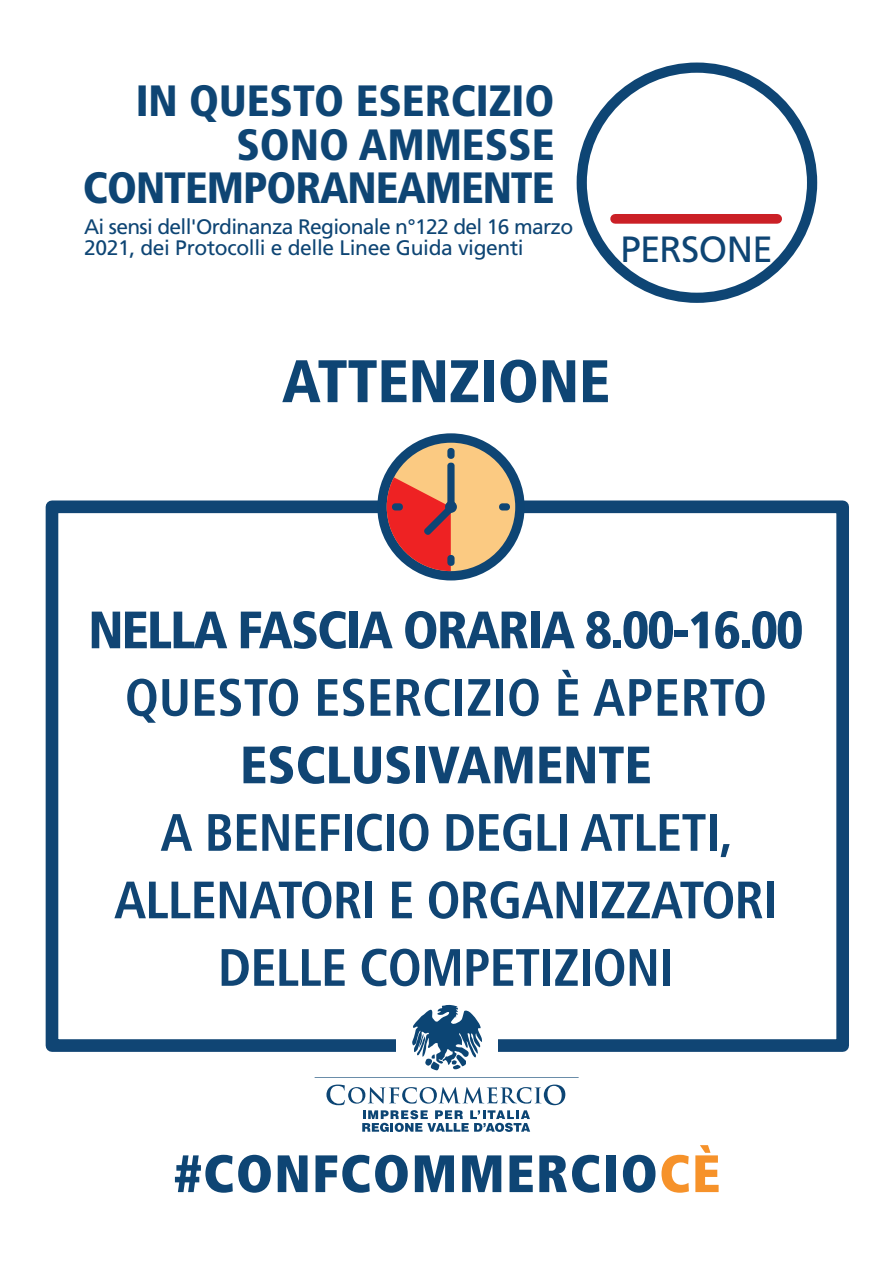
<style>
.page{position:relative;width:894px;height:1263px;background:#fff}
.page>*{position:absolute;margin:0;border:0;box-sizing:border-box;transform-origin:0 0}
.t1{font:900 condensed 60px "Frutiger LT Std";color:#0e4574}
.t2{font:700 condensed 52.5px/67.5px "Frutiger LT Std";letter-spacing:-.015em;color:#104574;text-align:center}
.t3{font:900 condensed 52.5px "Frutiger LT Std";letter-spacing:-.035em;color:#104574}
.t4{font:900 condensed 52.5px "Frutiger LT Std";letter-spacing:.03em;color:#0e4574}
.t5{font:900 condensed 52.5px "Frutiger LT Std";color:#104574}
.t6{font:900 condensed 43.8px/43.8px "Frutiger LT Std";color:#0e4574;text-align:right}
.t7{font:36.45px "Frutiger LT Std";letter-spacing:-.02em;color:#0e4574}
.t8{font:21px/21px "Frutiger LT Std";letter-spacing:-.03em;color:#0e4574}
.s1{color:#f6922a}
</style>
<div class="page">
<svg style="left:576px;top:63px;width:240px;height:240px"></svg>
<div style="left:615px;top:214px;width:161px;height:10px;background:#cb2026"></div>
<div style="left:46px;top:500px;width:802px;height:552px;border:13px solid #104574"></div>
<div style="left:396px;top:994px;width:102px;height:87px;background:#fff"></div>
<svg style="left:314px;top:1077px;width:264px;height:1px"></svg>
<svg style="left:412px;top:1005px;width:70px;height:65px"></svg>
<svg style="left:326px;top:1084px;width:239px;height:48px"></svg>
<div style="left:377px;top:433px;width:147px;height:147px;background:#0e4574;border-radius:50%"></div>
<div style="left:386px;top:443px;width:129px;height:128px;background:#fbca82;border-radius:50%"></div>
<svg style="left:386px;top:448px;width:124px;height:123px"></svg>
<div style="left:445px;top:501px;width:11px;height:12px;background:#104574;border-radius:50%"></div>
<h3 class="t6" style="left:83px;top:83px;width:473px">IN QUESTO ESERCIZIO<br>SONO AMMESSE<br>CONTEMPORANEAMENTE</h3>
<p class="t8" style="left:84px;top:218px;width:490px">Ai sensi dell'Ordinanza Regionale n°122 del 16 marzo<br>2021, dei Protocolli e delle Linee Guida vigenti</p>
<h3 class="t7" style="left:620px;top:234px;width:154px">PERSONE</h3>
<h1 class="t1" style="left:282px;top:357px;width:329px">ATTENZIONE</h1>
<h2 class="t3" style="left:88px;top:609px;width:716px">NELLA FASCIA ORARIA 8.00-16.00</h2>
<h2 class="t2" style="left:125px;top:669px;width:643px">QUESTO ESERCIZIO È APERTO</h2>
<h2 class="t5" style="left:240px;top:744px;width:413px">ESCLUSIVAMENTE</h2>
<h2 class="t2" style="left:114px;top:804px;width:665px">A BENEFICIO DEGLI ATLETI,<br>ALLENATORI E ORGANIZZATORI<br>DELLE COMPETIZIONI</h2>
<h2 class="t4" style="left:174px;top:1153px;width:547px">#CONFCOMMERCIO<span class="s1">CÈ</span></h2>
</div>
